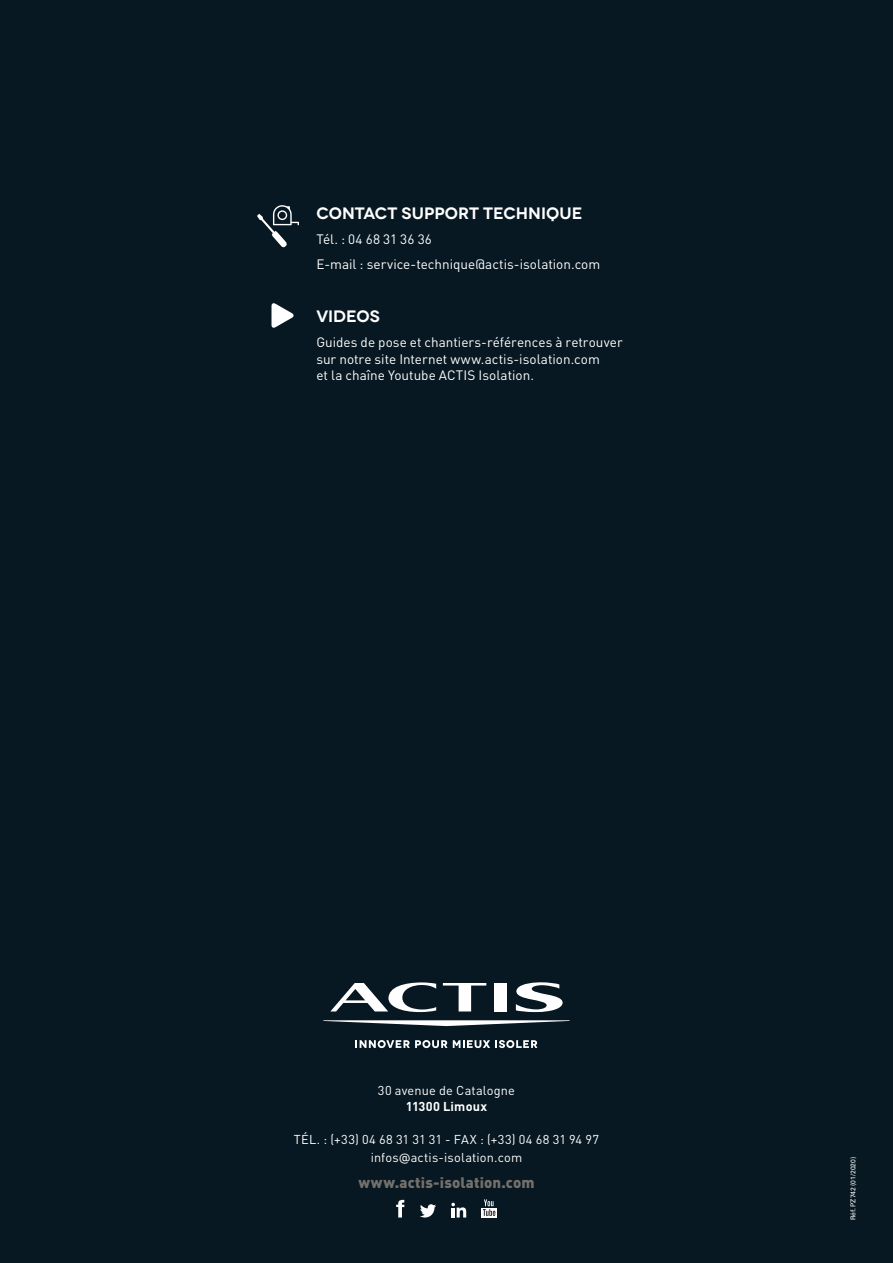
<style>
.page{position:relative;width:893px;height:1263px;background:#071822}
.page>*{position:absolute;margin:0;border:0;box-sizing:border-box;transform-origin:0 0}
.titre_bold_orange{font:600 16.5px "Novecentowide";color:#fff}
.t1{font:900 15px "DIN";letter-spacing:.015em;color:#74706b}
.Texte_courant{font:13.5px/16.5px "DIN";color:#fff}
.Texte_courant-2{font:13.5px "DIN";letter-spacing:.02em;color:#fff}
.t2{font:12.75px/18px "DIN";letter-spacing:.015em;color:#fff;text-align:center}
.t3{font:700 12.75px "DIN";letter-spacing:.015em;color:#fff}
.t4{font:6.75px "Univers";color:#fff}
.s1{font-family:"DIN Next LT Pro"}
</style>
<div class="page">
<svg style="left:257px;top:205px;width:42px;height:43px"></svg>
<svg style="left:271px;top:303px;width:23px;height:25px"></svg>
<svg style="left:396px;top:1200px;width:8px;height:17px"></svg>
<svg style="left:420px;top:1204px;width:16px;height:13px"></svg>
<svg style="left:451px;top:1203px;width:15px;height:14px"></svg>
<svg style="left:481px;top:1208px;width:16px;height:9px"></svg>
<svg style="left:483px;top:1199px;width:12px;height:17px"></svg>
<svg style="left:355px;top:1040px;width:92px;height:8px"></svg>
<svg style="left:453px;top:1040px;width:84px;height:8px"></svg>
<svg style="left:443px;top:983px;width:43px;height:28px"></svg>
<div style="left:494px;top:983px;width:13px;height:28px;background:#fff"></div>
<svg style="left:330px;top:982px;width:106px;height:30px"></svg>
<svg style="left:516px;top:982px;width:47px;height:30px"></svg>
<svg style="left:323px;top:1020px;width:247px;height:6px"></svg>
<p class="titre_bold_orange" style="left:316px;top:203px;width:268px">CONTACT SUPPORT TECHNIQUE</p>
<p class="Texte_courant-2" style="left:316px;top:231px;width:117px">Tél. : 04 68 31 36 36</p>
<p class="Texte_courant" style="left:316px;top:256px;width:285px">E-mail : service-technique@actis-isolation.com</p>
<p class="titre_bold_orange" style="left:316px;top:306px;width:65px">VIDEOS</p>
<p class="Texte_courant" style="left:316px;top:334px;width:308px">Guides de pose et chantiers-références à retrouver sur notre site Internet www.actis-isolation.com<br>et la chaîne Youtube ACTIS Isolation.</p>
<p class="t2" style="left:378px;top:1081px;width:139px">30 avenue de Catalogne</p>
<p class="t3" style="left:406px;top:1098px;width:83px">11300 Limoux</p>
<p class="t2" style="left:294px;top:1130px;width:307px">TÉL. : (+33) 04 68 31 31 31 - FAX : (+33) 04 68 31 94 97 infos<span class="s1">@</span>actis-isolation.com</p>
<p class="t1" style="left:358px;top:1172px;width:178px">www.actis-isolation.com</p>
<p class="t4" style="left:849px;top:1220px;width:65px;rotate:-90deg">Réf. PZ742 (01/2020)</p>
</div>
